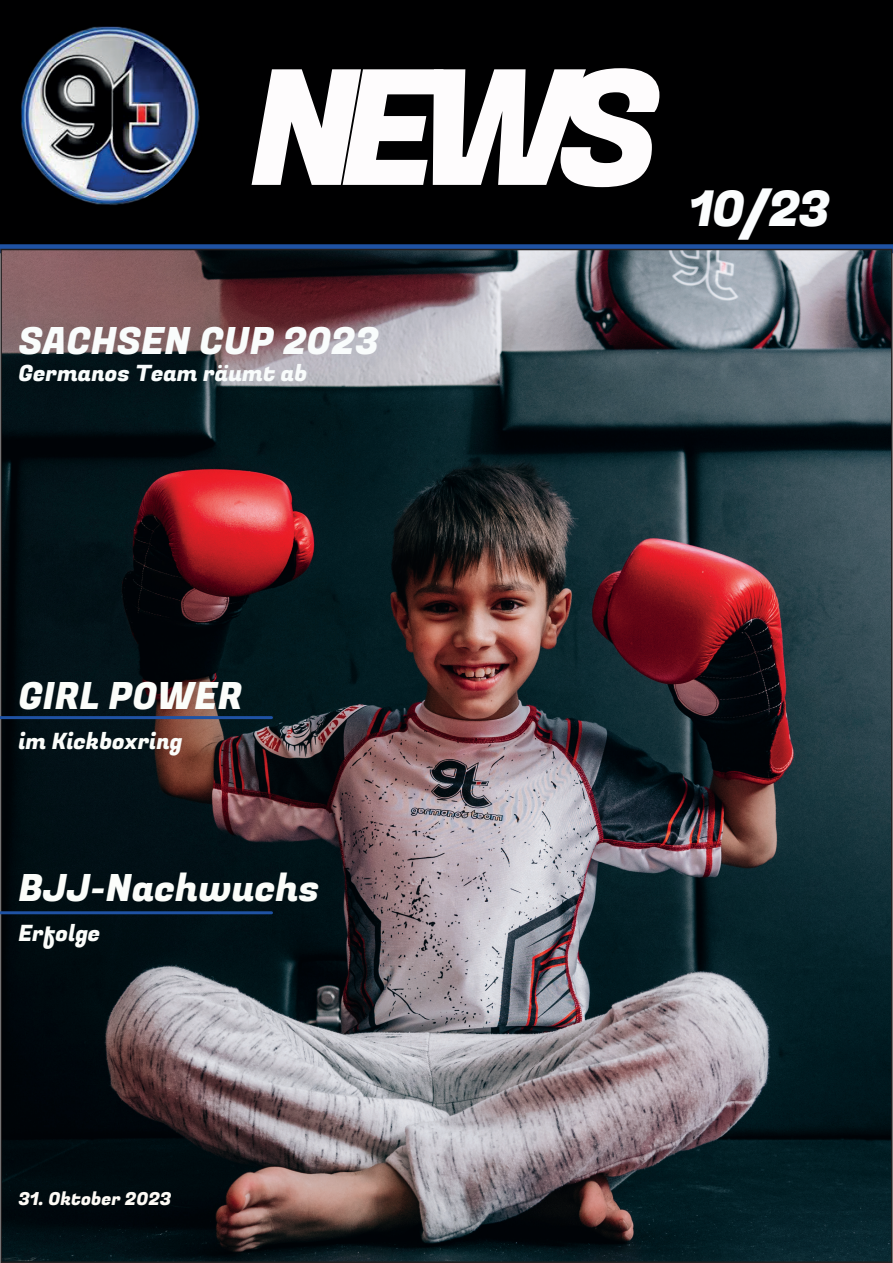
<style>
.page{position:relative;width:893px;height:1263px;background:#fff}
.page>*{position:absolute;margin:0;border:0;box-sizing:border-box;transform-origin:0 0}
.t1{font:160.5px "Fugaz One";color:#fefcfd}
.t2{font:49.5px "Fugaz One";color:#fbfdfe}
.t3{font:37.5px "Fugaz One";color:#fbfdfa}
.t4{font:37.5px "Fugaz One";color:#f9fcfc}
.t5{font:22.5px "Fugaz One";color:#fbfdfa}
.t6{font:22.5px "Fugaz One";color:#f9fcfc}
.t7{font:18px "Fugaz One";color:#fefbf6}
</style>
<div class="page">
<div style="left:0;top:0;width:893px;height:249px;background:#000001"></div>
<img style="left:3px;top:252px;width:887px;height:1008px">
<hr style="left:0;top:716px;width:272px;height:3px;background:#1f52a4">
<hr style="left:0;top:911px;width:272px;height:3px;background:#1f52a4">
<img style="left:16px;top:22px;width:188px;height:188px">
<h1 class="t1" style="left:248px;top:17px;width:414px">NEWS</h1>
<h2 class="t2" style="left:689px;top:175px;width:143px">10/23</h2>
<p class="t4" style="left:18px;top:315px;width:362px">SACHSEN CUP 2023</p>
<p class="t6" style="left:18px;top:357px;width:290px">Germanos Team räumt ab</p>
<p class="t3" style="left:18px;top:670px;width:225px">GIRL POWER</p>
<p class="t5" style="left:18px;top:725px;width:165px">im Kickboxring</p>
<p class="t3" style="left:18px;top:862px;width:302px">BJJ-Nachwuchs</p>
<p class="t5" style="left:18px;top:917px;width:83px">Erfolge</p>
<p class="t7" style="left:18px;top:1186px;width:154px">31. Oktober 2023</p>
</div>
